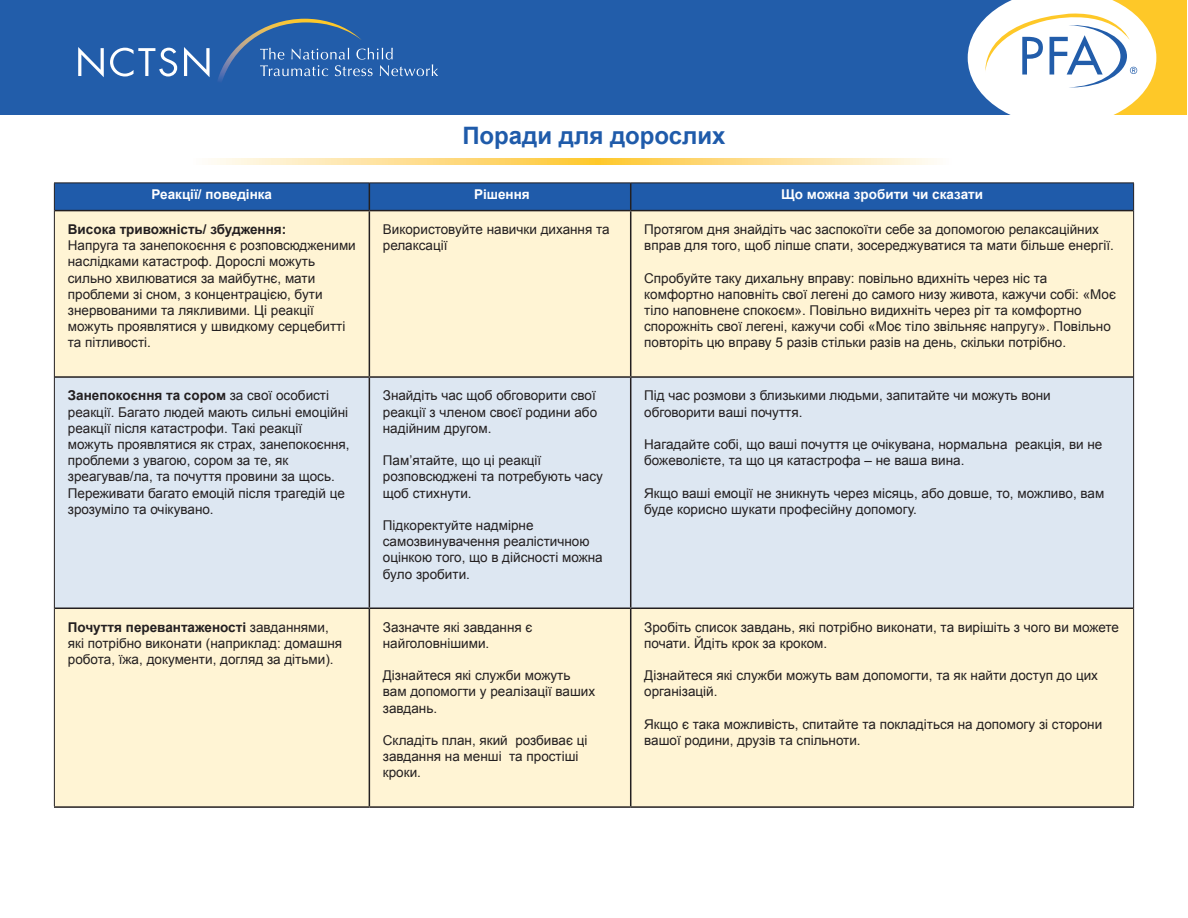
<style>
.page{position:relative;width:1188px;height:918px;background:#fff}
.page>*{position:absolute;margin:0;border:0;box-sizing:border-box;transform-origin:0 0}
.t1{font:700 24px "Arial";color:#1f5baa}
.t2{font:13.5px/16.2px "Arial";color:#231f20}
.t3{font:700 13.5px "Arial";color:#fff}
.t4{font:700 13.5px "Arial";color:#231f20}
.s1{font-weight:700}
</style>
<div class="page">
<svg style="left:211px;top:159px;width:726px;height:6px;background:#fee093"></svg>
<div style="left:55px;top:211px;width:1078px;height:595px;background:#fff4d4"></div>
<div style="left:55px;top:378px;width:1078px;height:230px;background:#dde7f2"></div>
<hr style="left:54px;top:211px;width:1px;height:166px;background:#231f20">
<hr style="left:1133px;top:211px;width:1px;height:166px;background:#231f20">
<hr style="left:54px;top:377px;width:1px;height:231px;background:#231f20">
<hr style="left:1133px;top:377px;width:1px;height:231px;background:#231f20">
<hr style="left:54px;top:608px;width:1px;height:198px;background:#231f20">
<hr style="left:1133px;top:608px;width:1px;height:198px;background:#231f20">
<svg style="left:54px;top:183px;width:1080px;height:28px;background:#1f59a6"></svg>
<hr style="left:55px;top:210px;width:314px;height:1px;background:#231f20">
<hr style="left:369px;top:210px;width:262px;height:1px;background:#231f20">
<hr style="left:369px;top:211px;width:1px;height:165px;background:#231f20">
<hr style="left:631px;top:210px;width:502px;height:1px;background:#231f20">
<hr style="left:630px;top:211px;width:1px;height:165px;background:#231f20">
<hr style="left:55px;top:376px;width:314px;height:2px;background:#231f20">
<hr style="left:369px;top:376px;width:262px;height:2px;background:#231f20">
<hr style="left:369px;top:378px;width:1px;height:230px;background:#231f20">
<hr style="left:631px;top:376px;width:502px;height:2px;background:#231f20">
<hr style="left:630px;top:378px;width:1px;height:230px;background:#231f20">
<hr style="left:55px;top:608px;width:314px;height:1px;background:#231f20">
<hr style="left:369px;top:608px;width:262px;height:1px;background:#231f20">
<hr style="left:369px;top:609px;width:1px;height:197px;background:#231f20">
<hr style="left:631px;top:608px;width:502px;height:1px;background:#231f20">
<hr style="left:630px;top:609px;width:1px;height:197px;background:#231f20">
<hr style="left:54px;top:806px;width:315px;height:2px;background:#231f20">
<hr style="left:369px;top:806px;width:262px;height:2px;background:#231f20">
<hr style="left:631px;top:806px;width:503px;height:2px;background:#231f20">
<div style="left:1px;top:0;width:1186px;height:114px;background:#fec828"></div>
<div style="left:1px;top:0;width:1076px;height:114px;background:#225daa"></div>
<svg style="left:78px;top:47px;width:26px;height:30px"></svg>
<svg style="left:110px;top:48px;width:67px;height:29px"></svg>
<svg style="left:184px;top:47px;width:26px;height:30px"></svg>
<svg style="left:362px;top:48px;width:76px;height:28px"></svg>
<img style="left:218px;top:19px;width:144px;height:63px">
<svg style="left:968px;top:0;width:188px;height:115px"></svg>
<p class="t1" style="left:462px;top:120px;width:265px">Поради для дорослих</p>
<p class="t3" style="left:152px;top:185px;width:122px">Реакції/ поведінка</p>
<p class="t3" style="left:474px;top:185px;width:57px">Рішення</p>
<p class="t3" style="left:781px;top:185px;width:203px">Що можна зробити чи сказати</p>
<p class="t4" style="left:68px;top:220px;width:220px">Висока тривожність/ збудження:</p>
<p class="t2" style="left:68px;top:237px;width:289px">Напруга та занепокоєння є розповсюдженими наслідками катастроф. Дорослі можуть сильно хвилюватися за майбутнє, мати проблеми зі сном, з концентрацією, бути знервованими та лякливими. Ці реакції можуть проявлятися у швидкому серцебитті та пітливості.</p>
<p class="t2" style="left:383px;top:221px;width:228px">Використовуйте навички дихання та релаксації</p>
<p class="t2" style="left:644px;top:221px;width:471px">Протягом дня знайдіть час заспокоїти себе за допомогою релаксаційних вправ для того, щоб ліпше спати, зосереджуватися та мати більше енергії.</p>
<p class="t2" style="left:644px;top:270px;width:473px">Спробуйте таку дихальну вправу: повільно вдихніть через ніс та комфортно наповніть свої легені до самого низу живота, кажучи собі: «Моє тіло наповнене спокоєм». Повільно видихніть через ріт та комфортно спорожніть свої легені, кажучи собі «Моє тіло звільняє напругу». Повільно повторіть цю вправу 5 разів стільки разів на день, скільки потрібно.</p>
<p class="t2" style="left:68px;top:388px;width:283px"><span class="s1">Занепокоєння та сором</span> за свої особисті реакції. Багато людей мають сильні емоційні реакції після катастрофи. Такі реакції можуть проявлятися як страх, занепокоєння, проблеми з увагою, сором за те, як зреагував/ла, та почуття провини за щось.<br>Переживати багато емоцій після трагедій це зрозуміло та очікувано.</p>
<p class="t2" style="left:383px;top:388px;width:216px;text-align:justify">Знайдіть час щоб обговорити свої реакції з членом своєї родини або надійним другом.</p>
<p class="t2" style="left:383px;top:452px;width:221px">Пам’ятайте, що ці реакції розповсюджені та потребують часу щоб стихнути.</p>
<p class="t2" style="left:383px;top:517px;width:221px">Підкоректуйте надмірне самозвинувачення реалістичною оцінкою того, що в дійсності можна було зробити.</p>
<p class="t2" style="left:68px;top:619px;width:276px"><span class="s1">Почуття перевантаженості</span> завданнями, які потрібно виконати (наприклад: домашня робота, їжа, документи, догляд за дітьми).</p>
<p class="t2" style="left:383px;top:619px;width:151px">Зазначте які завдання є найголовнішими.</p>
<p class="t2" style="left:383px;top:667px;width:214px">Дізнайтеся які служби можуть вам допомогти у реалізації ваших завдань.</p>
<p class="t2" style="left:383px;top:732px;width:206px">Складіть план, який розбиває ці завдання на менші та простіші кроки.</p>
<p class="t2" style="left:644px;top:388px;width:408px">Під час розмови з близькими людьми, запитайте чи можуть вони обговорити ваші почуття.</p>
<p class="t2" style="left:644px;top:436px;width:460px">Нагадайте собі, що ваші почуття це очікувана, нормальна реакція, ви не божеволієте, та що ця катастрофа – не ваша вина.</p>
<p class="t2" style="left:644px;top:485px;width:462px">Якщо ваші емоції не зникнуть через місяць, або довше, то, можливо, вам буде корисно шукати професійну допомогу.</p>
<p class="t2" style="left:644px;top:619px;width:476px">Зробіть список завдань, які потрібно виконати, та вирішіть з чого ви можете почати. Йдіть крок за кроком.</p>
<p class="t2" style="left:644px;top:667px;width:455px">Дізнайтеся які служби можуть вам допомогти, та як найти доступ до цих організацій.</p>
<p class="t2" style="left:644px;top:716px;width:460px">Якщо є така можливість, спитайте та покладіться на допомогу зі сторони вашої родини, друзів та спільноти.</p>
</div>
